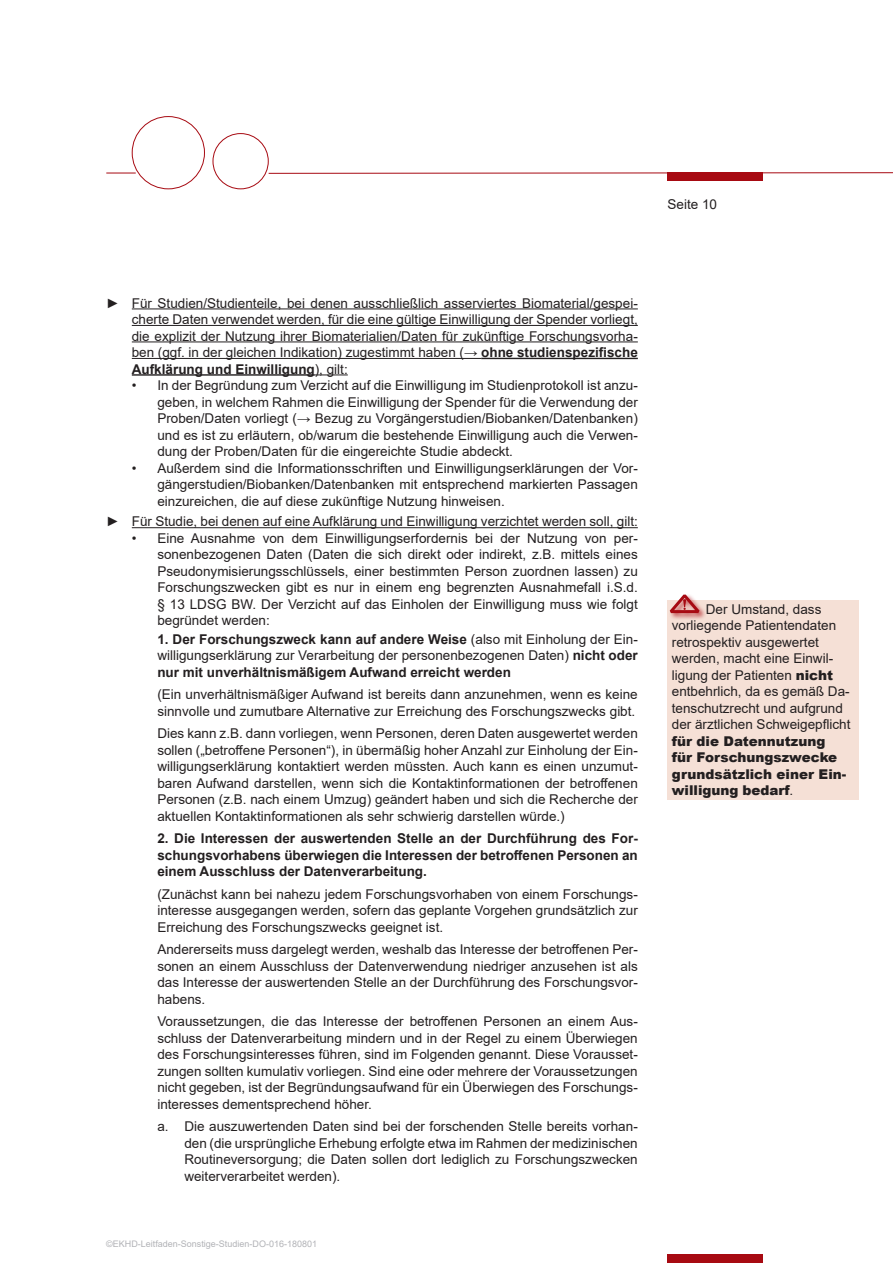
<style>
.page{position:relative;width:893px;height:1263px;background:#fff}
.page>*{position:absolute;margin:0;border:0;box-sizing:border-box;transform-origin:0 0}
.Liste_Text_Ebene_2{font:13.5px/16.5px "Arial";color:#231f20;text-align:justify}
.Liste_Text_Ebene_2-2{font:700 13.5px/16.5px "Arial";color:#231f20;text-align:justify}
.t1{font:9px "Arial";color:#b2b3b7}
.s1{font-weight:700}
.s2{font-weight:400}
.s3{font-weight:900}
</style>
<div class="page">
<svg style="left:268px;top:172px;width:625px;height:2px"></svg>
<div style="left:668px;top:172px;width:95px;height:9px;background:#a70a12"></div>
<div style="left:668px;top:1254px;width:95px;height:9px;background:#a70a12"></div>
<div style="left:132px;top:116px;width:73px;height:73px;border:1px solid #a70a12;border-radius:50%"></div>
<div style="left:213px;top:133px;width:56px;height:56px;border:1px solid #a70a12;border-radius:50%"></div>
<hr style="left:106px;top:173px;width:30px;height:1px;background:#a70a12">
<hr style="left:132px;top:308px;width:506px;height:1px;background:#231f20">
<hr style="left:132px;top:325px;width:506px;height:1px;background:#231f20">
<hr style="left:132px;top:341px;width:506px;height:1px;background:#231f20">
<hr style="left:132px;top:358px;width:349px;height:1px;background:#231f20">
<hr style="left:481px;top:358px;width:157px;height:1px;background:#231f20">
<hr style="left:132px;top:374px;width:183px;height:2px;background:#231f20">
<hr style="left:315px;top:374px;width:33px;height:1px;background:#231f20">
<hr style="left:132px;top:527px;width:506px;height:1px;background:#231f20">
<div style="left:668px;top:600px;width:191px;height:199px;background:#f5e0d6"></div>
<div style="left:669px;top:593px;width:37px;height:27px;background:#a70a12;opacity:.7"></div>
<svg style="left:667px;top:593px;width:38px;height:22px"></svg>
<p class="Liste_Text_Ebene_2" style="left:668px;top:196px;width:51px">Seite 10</p>
<p class="Liste_Text_Ebene_2" style="left:132px;top:294px;width:507px;text-indent:-26px">► Für Studien/Studienteile, bei denen ausschließlich asserviertes Biomaterial/gespei&shy;cherte Daten verwendet werden, für die eine gültige Einwilligung der Spender vorliegt, die explizit der Nutzung ihrer Biomaterialien/Daten für zukünftige Forschungsvorha&shy;ben (ggf. in der gleichen Indikation) zugestimmt haben (→ <span class="s1">ohne studienspezifische Aufklärung und Einwilligung</span>), gilt:</p>
<p class="Liste_Text_Ebene_2" style="left:157px;top:377px;width:482px;text-indent:-26px">• In der Begründung zum Verzicht auf die Einwilligung im Studienprotokoll ist anzu&shy;geben, in welchem Rahmen die Einwilligung der Spender für die Verwendung der Proben/Daten vorliegt (→ Bezug zu Vorgängerstudien/Biobanken/Datenbanken) und es ist zu erläutern, ob/warum die bestehende Einwilligung auch die Verwen&shy;dung der Proben/Daten für die eingereichte Studie abdeckt.</p>
<p class="Liste_Text_Ebene_2" style="left:157px;top:459px;width:482px;text-indent:-26px">• Außerdem sind die Informationsschriften und Einwilligungserklärungen der Vor&shy;gängerstudien/Biobanken/Datenbanken mit entsprechend markierten Passagen einzureichen, die auf diese zukünftige Nutzung hinweisen.</p>
<p class="Liste_Text_Ebene_2" style="left:106px;top:513px;width:533px">► Für Studie, bei denen auf eine Aufklärung und Einwilligung verzichtet werden soll, gilt:</p>
<p class="Liste_Text_Ebene_2" style="left:157px;top:530px;width:482px;text-indent:-26px">• Eine Ausnahme von dem Einwilligungserfordernis bei der Nutzung von per&shy;sonenbezogenen Daten (Daten die sich direkt oder indirekt, z.B. mittels eines Pseudonymisierungsschlüssels, einer bestimmten Person zuordnen lassen) zu Forschungszwecken gibt es nur in einem eng begrenzten Ausnahmefall i.S.d. § 13 LDSG BW. Der Verzicht auf das Einholen der Einwilligung muss wie folgt begründet werden:</p>
<p class="Liste_Text_Ebene_2-2" style="left:157px;top:631px;width:482px">1. Der Forschungszweck kann auf andere Weise <span class="s2">(also mit Einholung der Ein&shy;willigungserklärung zur Verarbeitung der personenbezogenen Daten)</span> nicht oder nur mit unverhältnismäßigem Aufwand erreicht werden</p>
<p class="Liste_Text_Ebene_2" style="left:157px;top:686px;width:482px">(Ein unverhältnismäßiger Aufwand ist bereits dann anzunehmen, wenn es keine sinnvolle und zumutbare Alternative zur Erreichung des Forschungszwecks gibt.</p>
<p class="Liste_Text_Ebene_2" style="left:157px;top:725px;width:482px">Dies kann z.B. dann vorliegen, wenn Personen, deren Daten ausgewertet werden sollen („betroffene Personen“), in übermäßig hoher Anzahl zur Einholung der Ein&shy;willigungserklärung kontaktiert werden müssten. Auch kann es einen unzumut&shy;baren Aufwand darstellen, wenn sich die Kontaktinformationen der betroffenen Personen (z.B. nach einem Umzug) geändert haben und sich die Recherche der aktuellen Kontaktinformationen als sehr schwierig darstellen würde.)</p>
<p class="Liste_Text_Ebene_2-2" style="left:157px;top:830px;width:482px">2. Die Interessen der auswertenden Stelle an der Durchführung des For&shy;schungsvorhabens überwiegen die Interessen der betroffenen Personen an einem Ausschluss der Datenverarbeitung.</p>
<p class="Liste_Text_Ebene_2" style="left:157px;top:886px;width:482px">(Zunächst kann bei nahezu jedem Forschungsvorhaben von einem Forschungs&shy;interesse ausgegangen werden, sofern das geplante Vorgehen grundsätzlich zur Erreichung des Forschungszwecks geeignet ist.</p>
<p class="Liste_Text_Ebene_2" style="left:157px;top:941px;width:482px">Andererseits muss dargelegt werden, weshalb das Interesse der betroffenen Per&shy;sonen an einem Ausschluss der Datenverwendung niedriger anzusehen ist als das Interesse der auswertenden Stelle an der Durchführung des Forschungsvor&shy;habens.</p>
<p class="Liste_Text_Ebene_2" style="left:157px;top:1013px;width:482px">Voraussetzungen, die das Interesse der betroffenen Personen an einem Aus&shy;schluss der Datenverarbeitung mindern und in der Regel zu einem Überwiegen des Forschungsinteresses führen, sind im Folgenden genannt. Diese Vorausset&shy;zungen sollten kumulativ vorliegen. Sind eine oder mehrere der Voraussetzungen nicht gegeben, ist der Begründungsaufwand für ein Überwiegen des Forschungs&shy;interesses dementsprechend höher.</p>
<p class="Liste_Text_Ebene_2" style="left:184px;top:1118px;width:455px;text-indent:-27px">a. Die auszuwertenden Daten sind bei der forschenden Stelle bereits vorhan&shy;den (die ursprüngliche Erhebung erfolgte etwa im Rahmen der medizinischen Routineversorgung; die Daten sollen dort lediglich zu Forschungszwecken weiterverarbeitet werden).</p>
<p class="t1" style="left:106px;top:1238px;width:212px">©EKHD-Leitfaden-Sonstige-Studien-DO-016-180801</p>
<p class="Liste_Text_Ebene_2" style="left:672px;top:601px;width:180px;text-align:left;text-indent:34px">Der Umstand, dass vorliegende Patientendaten retrospektiv ausgewertet werden, macht eine Einwil&shy;ligung der Patienten <span class="s3">nicht </span>entbehrlich, da es gemäß Da&shy;tenschutzrecht und aufgrund der ärztlichen Schweigepflicht <span class="s3">für die Datennutzung<br>für Forschungszwecke grundsätzlich einer Ein&shy;willigung bedarf</span>.</p>
</div>
